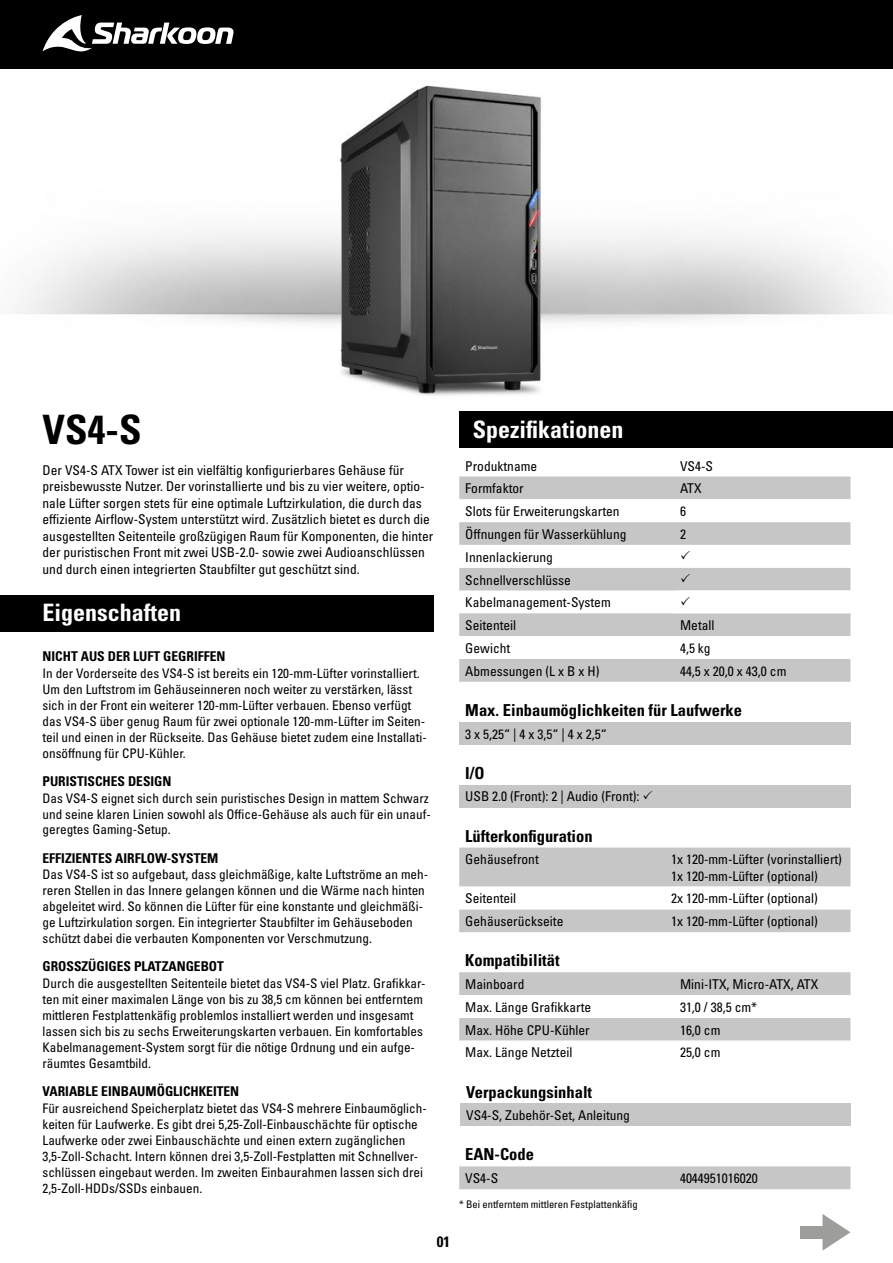
<style>
.page{position:relative;width:893px;height:1263px;background:#fff}
.page>*{position:absolute;margin:0;border:0;box-sizing:border-box;transform-origin:0 0}
.t1{font:40.5px "Univers LTCYR 67 Bold Cond";color:#000}
.t2{font:24px "Univers LTCYR 67 Bold Cond";color:#fff}
.t3{font:16.5px "Univers LTCYR 67 Bold Cond";color:#000}
.t4{font:15px "Univers LTCYR 67 Bold Cond";color:#000}
.t5{font:condensed 13.5px/16.5px "Univers LTCYR 57";color:#000}
.t6{font:13.5px "Univers LTCYR 67 Bold Cond";color:#000}
.t7{font:condensed 13.2px/15.9px "Univers LTCYR 57";color:#000}
.t8{font:condensed 10.5px "Univers LTCYR 57";color:#000}
</style>
<div class="page">
<div style="left:0;top:0;width:893px;height:69px;background:#000"></div>
<svg style="left:43px;top:15px;width:191px;height:37px"></svg>
<img style="left:16px;top:85px;width:867px;height:311px">
<div style="left:0;top:594px;width:434px;height:37px;background:#000"></div>
<svg style="left:459px;top:847px;width:391px;height:85px"></svg>
<svg style="left:459px;top:972px;width:391px;height:69px"></svg>
<div style="left:459px;top:785px;width:391px;height:22px;background:#c6c6c6"></div>
<div style="left:459px;top:722px;width:391px;height:23px;background:#c6c6c6"></div>
<div style="left:460px;top:1103px;width:390px;height:23px;background:#c6c6c6"></div>
<div style="left:459px;top:411px;width:434px;height:37px;background:#000"></div>
<div style="left:459px;top:476px;width:391px;height:206px;background:#c6c6c6"></div>
<svg style="left:459px;top:499px;width:391px;height:160px"></svg>
<svg style="left:822px;top:1214px;width:28px;height:37px"></svg>
<div style="left:800px;top:1226px;width:25px;height:12px;background:#9d9d9c"></div>
<div style="left:459px;top:1166px;width:391px;height:23px;background:#c6c6c6"></div>
<svg style="left:681px;top:551px;width:9px;height:8px"></svg>
<svg style="left:681px;top:574px;width:9px;height:8px"></svg>
<svg style="left:681px;top:596px;width:9px;height:9px"></svg>
<h1 class="t1" style="left:43px;top:405px;width:101px">VS4-S</h1>
<p class="t5" style="left:43px;top:461px;width:392px">Der VS4-S ATX Tower ist ein vielfältig konfigurierbares Gehäuse für preisbewusste Nutzer. Der vorinstallierte und bis zu vier weitere, optio&shy;nale Lüfter sorgen stets für eine optimale Luftzirkulation, die durch das effiziente Airflow-System unterstützt wird. Zusätzlich bietet es durch die ausgestellten Seitenteile großzügigen Raum für Komponenten, die hinter der puristischen Front mit zwei USB-2.0- sowie zwei Audioanschlüssen und durch einen integrierten Staubfilter gut geschützt sind.</p>
<h2 class="t2" style="left:43px;top:598px;width:140px">Eigenschaften</h2>
<p class="t6" style="left:43px;top:648px;width:184px">NICHT AUS DER LUFT GEGRIFFEN</p>
<p class="t7" style="left:43px;top:665px;width:386px">In der Vorderseite des VS4-S ist bereits ein 120-mm-Lüfter vorinstalliert.<br>Um den Luftstrom im Gehäuseinneren noch weiter zu verstärken, lässt sich in der Front ein weiterer 120-mm-Lüfter verbauen. Ebenso verfügt das VS4-S über genug Raum für zwei optionale 120-mm-Lüfter im Seiten&shy;teil und einen in der Rückseite. Das Gehäuse bietet zudem eine Installati&shy;onsöffnung für CPU-Kühler.</p>
<p class="t6" style="left:43px;top:773px;width:131px">PURISTISCHES DESIGN</p>
<p class="t7" style="left:43px;top:790px;width:390px">Das VS4-S eignet sich durch sein puristisches Design in mattem Schwarz und seine klaren Linien sowohl als Office-Gehäuse als auch für ein unauf&shy;geregtes Gaming-Setup.</p>
<p class="t6" style="left:43px;top:850px;width:178px">EFFIZIENTES AIRFLOW-SYSTEM</p>
<p class="t7" style="left:43px;top:866px;width:387px">Das VS4-S ist so aufgebaut, dass gleichmäßige, kalte Luftströme an meh&shy;reren Stellen in das Innere gelangen können und die Wärme nach hinten abgeleitet wird. So können die Lüfter für eine konstante und gleichmäßi&shy;ge Luftzirkulation sorgen. Ein integrierter Staubfilter im Gehäuseboden schützt dabei die verbauten Komponenten vor Verschmutzung.</p>
<p class="t6" style="left:43px;top:958px;width:183px">GROSSZÜGIGES PLATZANGEBOT</p>
<p class="t7" style="left:43px;top:975px;width:384px">Durch die ausgestellten Seitenteile bietet das VS4-S viel Platz. Grafikkar&shy;ten mit einer maximalen Länge von bis zu 38,5 cm können bei entferntem mittleren Festplattenkäfig problemlos installiert werden und insgesamt lassen sich bis zu sechs Erweiterungskarten verbauen. Ein komfortables Kabelmanagement-System sorgt für die nötige Ordnung und ein aufge&shy;räumtes Gesamtbild.</p>
<p class="t6" style="left:43px;top:1083px;width:198px">VARIABLE EINBAUMÖGLICHKEITEN</p>
<p class="t7" style="left:43px;top:1100px;width:386px">Für ausreichend Speicherplatz bietet das VS4-S mehrere Einbaumöglich&shy;keiten für Laufwerke. Es gibt drei 5,25-Zoll-Einbauschächte für optische Laufwerke oder zwei Einbauschächte und einen extern zugänglichen 3,5-Zoll-Schacht. Intern können drei 3,5-Zoll-Festplatten mit Schnellver&shy;schlüssen eingebaut werden. Im zweiten Einbaurahmen lassen sich drei 2,5-Zoll-HDDs/SSDs einbauen.</p>
<p class="t4" style="left:437px;top:1232px;width:15px">01</p>
<h2 class="t2" style="left:473px;top:414px;width:152px">Spezifikationen</h2>
<p class="t5" style="left:465px;top:457px;width:73px">Produktname</p>
<p class="t5" style="left:680px;top:457px;width:35px">VS4-S</p>
<p class="t5" style="left:465px;top:480px;width:60px">Formfaktor</p>
<p class="t5" style="left:680px;top:480px;width:23px">ATX</p>
<p class="t5" style="left:465px;top:503px;width:156px">Slots für Erweiterungskarten</p>
<p class="t5" style="left:680px;top:503px;width:7px">6</p>
<p class="t5" style="left:465px;top:525px;width:163px">Öffnungen für Wasserkühlung</p>
<p class="t5" style="left:680px;top:525px;width:7px">2</p>
<p class="t5" style="left:465px;top:545px;width:147px;line-height:22.8px">Innenlackierung<br>Schnellverschlüsse<br>Kabelmanagement-System<br>Seitenteil</p>
<p class="t5" style="left:680px;top:617px;width:36px">Metall</p>
<p class="t5" style="left:465px;top:639px;width:46px">Gewicht</p>
<p class="t5" style="left:680px;top:639px;width:32px">4,5 kg</p>
<p class="t5" style="left:465px;top:662px;width:136px">Abmessungen (L x B x H)</p>
<p class="t5" style="left:680px;top:662px;width:108px">44,5 x 20,0 x 43,0 cm</p>
<p class="t3" style="left:465px;top:700px;width:278px">Max. Einbaumöglichkeiten für Laufwerke</p>
<p class="t5" style="left:465px;top:725px;width:143px">3 x 5,25“ | 4 x 3,5“ | 4 x 2,5“</p>
<p class="t3" style="left:465px;top:763px;width:21px">I/O</p>
<p class="t5" style="left:465px;top:788px;width:176px">USB 2.0 (Front): 2 | Audio (Front):</p>
<p class="t3" style="left:465px;top:825px;width:129px">Lüfterkonfiguration</p>
<p class="t5" style="left:465px;top:851px;width:75px">Gehäusefront</p>
<p class="t5" style="left:671px;top:851px;width:172px">1x 120-mm-Lüfter (vorinstalliert)<br>1x 120-mm-Lüfter (optional)</p>
<p class="t5" style="left:465px;top:890px;width:53px">Seitenteil</p>
<p class="t5" style="left:671px;top:890px;width:148px">2x 120-mm-Lüfter (optional)</p>
<p class="t5" style="left:465px;top:913px;width:100px">Gehäuserückseite</p>
<p class="t5" style="left:671px;top:913px;width:148px">1x 120-mm-Lüfter (optional)</p>
<p class="t3" style="left:465px;top:950px;width:96px">Kompatibilität</p>
<p class="t5" style="left:465px;top:976px;width:61px">Mainboard</p>
<p class="t5" style="left:680px;top:976px;width:140px">Mini-ITX, Micro-ATX, ATX</p>
<p class="t5" style="left:465px;top:998px;width:127px">Max. Länge Grafikkarte</p>
<p class="t5" style="left:680px;top:998px;width:79px">31,0 / 38,5 cm*</p>
<p class="t5" style="left:465px;top:1021px;width:126px">Max. Höhe CPU-Kühler</p>
<p class="t5" style="left:680px;top:1021px;width:42px">16,0 cm</p>
<p class="t5" style="left:465px;top:1044px;width:109px">Max. Länge Netzteil</p>
<p class="t5" style="left:680px;top:1044px;width:42px">25,0 cm</p>
<p class="t3" style="left:466px;top:1081px;width:127px">Verpackungsinhalt</p>
<p class="t5" style="left:466px;top:1107px;width:165px">VS4-S, Zubehör-Set, Anleitung</p>
<p class="t3" style="left:465px;top:1144px;width:70px">EAN-Code</p>
<p class="t5" style="left:465px;top:1170px;width:35px">VS4-S</p>
<p class="t5" style="left:680px;top:1170px;width:79px">4044951016020</p>
<p class="t8" style="left:459px;top:1198px;width:180px">* Bei entferntem mittleren Festplattenkäfig</p>
</div>
